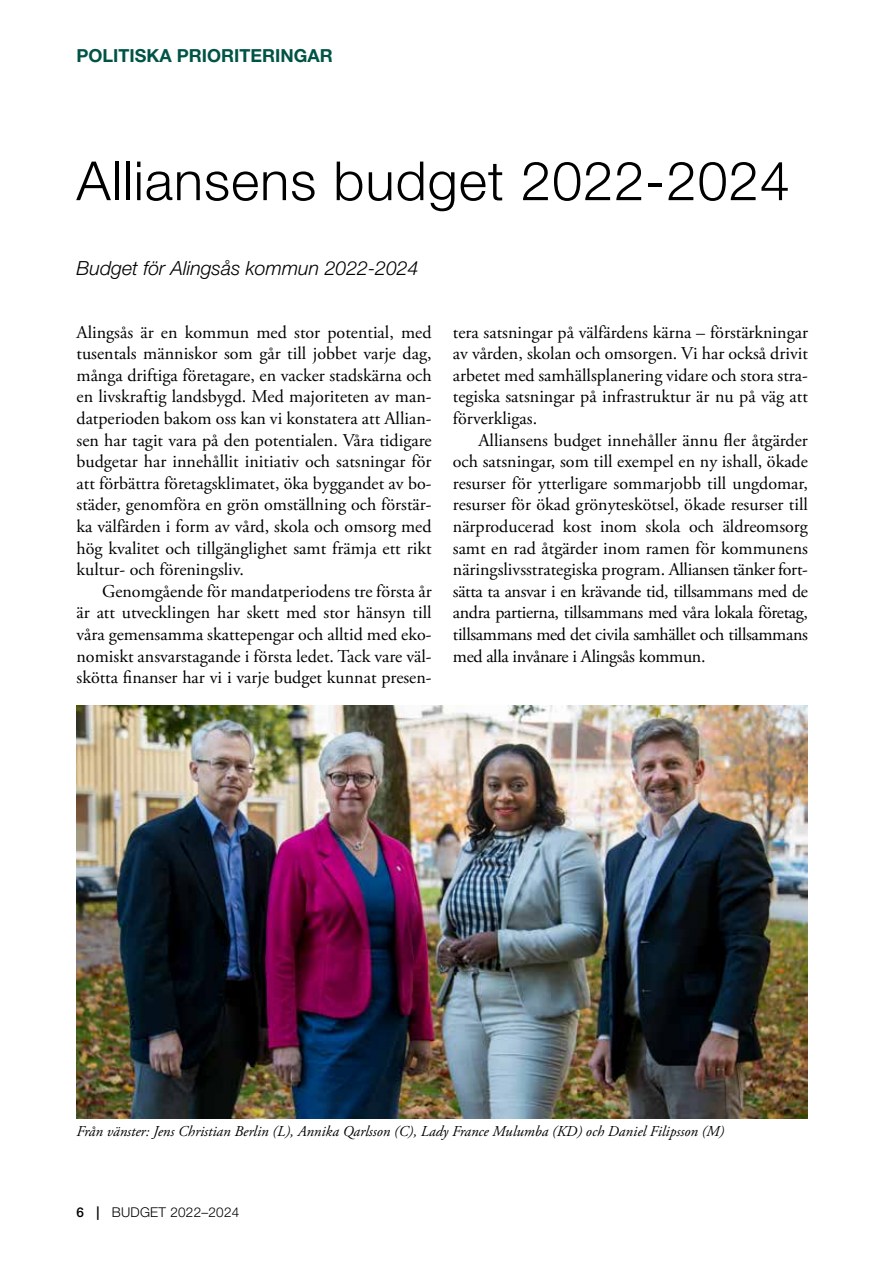
<style>
.page{position:relative;width:893px;height:1263px;background:#fff}
.page>*{position:absolute;margin:0;border:0;box-sizing:border-box;transform-origin:0 0}
.t1{font:300 54px "Helvetica Neue LT Std";letter-spacing:.02em;color:#000}
.t2{font:italic 300 19.5px "Helvetica Neue LT Std";color:#000}
.t3{font:18px/21.6px "Adobe Garamond Pro";color:#000;text-align:justify}
.t4{font:700 18px "Helvetica Neue LT Std";color:#005445}
.t5{font:italic 15px "Adobe Garamond Pro";color:#000}
.t6{font:300 13.5px "Helvetica Neue LT Std";letter-spacing:.02em;color:#000}
.s1{font-weight:500}
</style>
<div class="page">
<img style="left:77px;top:706px;width:731px;height:412px">
<p class="t4" style="left:77px;top:45px;width:258px">POLITISKA PRIORITERINGAR</p>
<h1 class="t1" style="left:77px;top:148px;width:715px">Alliansens budget 2022-2024</h1>
<p class="t2" style="left:77px;top:256px;width:344px">Budget för Alingsås kommun 2022-2024</p>
<p class="t3" style="left:77px;top:322px;width:357px">Alingsås är en kommun med stor potential, med tusentals människor som går till jobbet varje dag, många driftiga företagare, en vacker stadskärna och en livskraftig landsbygd. Med majoriteten av man&shy;datperioden bakom oss kan vi konstatera att Allian&shy;sen har tagit vara på den potentialen. Våra tidigare budgetar har innehållit initiativ och satsningar för att förbättra företagsklimatet, öka byggandet av bo&shy;städer, genomföra en grön omställning och förstär&shy;ka välfärden i form av vård, skola och omsorg med hög kvalitet och tillgänglighet samt främja ett rikt kultur- och föreningsliv.</p>
<p class="t3" style="left:77px;top:581px;width:357px;text-indent:26px">Genomgående för mandatperiodens tre första år är att utvecklingen har skett med stor hänsyn till våra gemensamma skattepengar och alltid med eko&shy;nomiskt ansvarstagande i första ledet. Tack vare väl&shy;skötta finanser har vi i varje budget kunnat presen-</p>
<p class="t3" style="left:453px;top:322px;width:357px">tera satsningar på välfärdens kärna – förstärkningar av vården, skolan och omsorgen. Vi har också drivit arbetet med samhällsplanering vidare och stora stra&shy;tegiska satsningar på infrastruktur är nu på väg att förverkligas.</p>
<p class="t3" style="left:453px;top:430px;width:357px;text-indent:26px">Alliansens budget innehåller ännu fler åtgärder och satsningar, som till exempel en ny ishall, ökade resurser för ytterligare sommarjobb till ungdomar, resurser för ökad grönyteskötsel, ökade resurser till närproducerad kost inom skola och äldreomsorg samt en rad åtgärder inom ramen för kommunens näringslivsstrategiska program. Alliansen tänker fort&shy;sätta ta ansvar i en krävande tid, tillsammans med de andra partierna, tillsammans med våra lokala företag, tillsammans med det civila samhället och tillsammans med alla invånare i Alingsås kommun.</p>
<p class="t5" style="left:77px;top:1122px;width:649px">Från vänster: Jens Christian Berlin (L), Annika Qarlsson (C), Lady France Mulumba (KD) och Daniel Filipsson (M)</p>
<p class="t6" style="left:77px;top:1204px;width:164px"><span class="s1">6 |</span> BUDGET 2022–2024</p>
</div>
